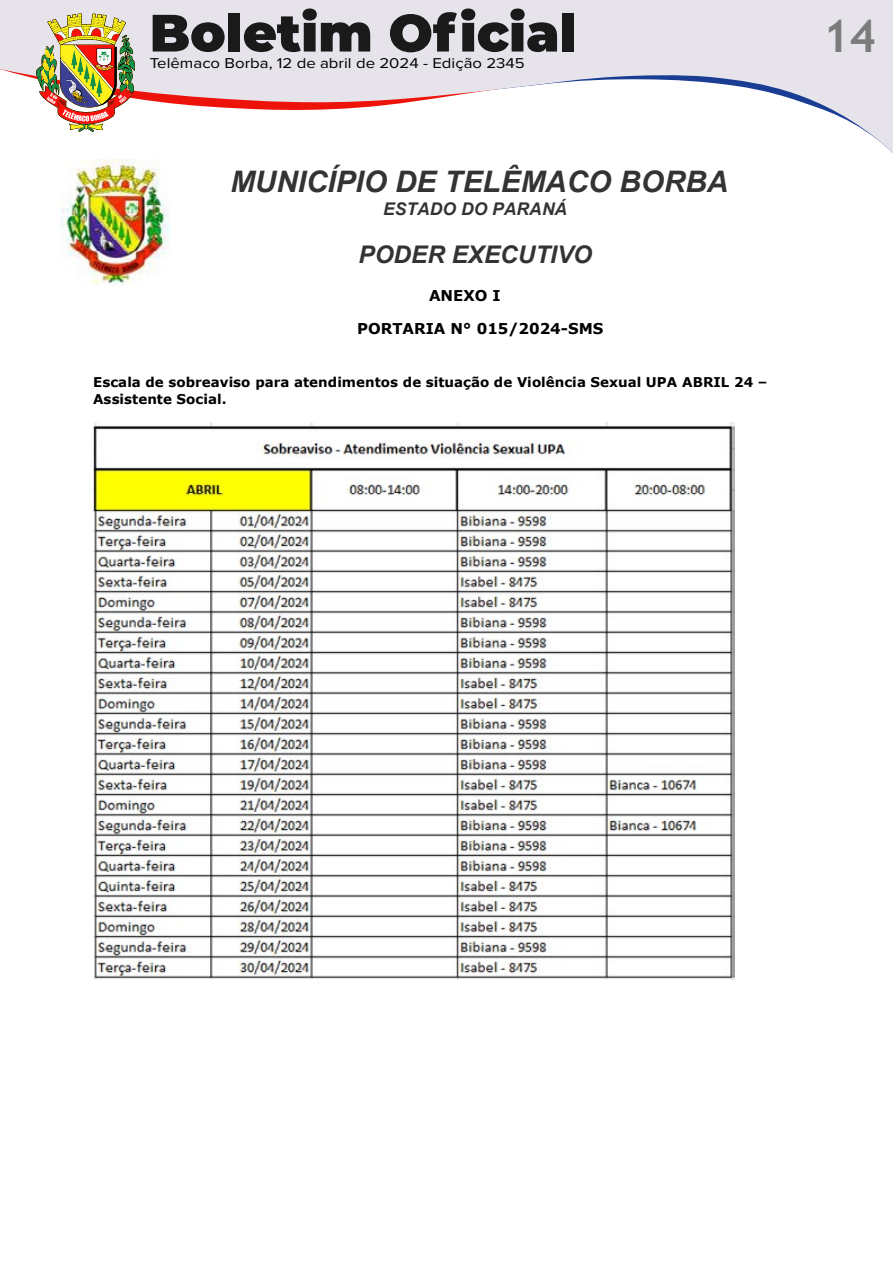
<style>
.page{position:relative;width:893px;height:1263px;background:#fff}
.page>*{position:absolute;margin:0;border:0;box-sizing:border-box;transform-origin:0 0}
.t1{font:700 45px "Trebuchet MS";color:#7c7b7b}
.t2{font:italic 700 29.7px "Arial";color:#333}
.t3{font:italic 700 24.3px "Arial";color:#333}
.t4{font:italic 700 17.55px "Arial";color:#333}
.t5{font:700 14.85px "Verdana";color:#000}
.t6{font:14.7px "Proxima Nova";color:#000;scale:1.14 1}
.t7{font:700 13.5px/16.5px "Verdana";color:#000}
</style>
<div class="page">
<div style="left:0;top:0;width:893px;height:9px;background:#e6e3eb"></div>
<svg style="left:0;top:9px;width:893px;height:144px"></svg>
<img style="left:60px;top:160px;width:111px;height:125px">
<img style="left:93px;top:423px;width:641px;height:556px">
<p class="t6" style="left:150px;top:53px;width:331px">Telêmaco Borba, 12 de abril de 2024 - Edição 2345</p>
<h2 class="t2" style="left:230px;top:162px;width:499px">MUNICÍPIO DE TELÊMACO BORBA</h2>
<p class="t4" style="left:383px;top:197px;width:186px">ESTADO DO PARANÁ</p>
<h3 class="t3" style="left:358px;top:238px;width:235px">PODER EXECUTIVO</h3>
<p class="t5" style="left:429px;top:285px;width:73px">ANEXO I</p>
<p class="t5" style="left:357px;top:318px;width:248px">PORTARIA N° 015/2024-SMS</p>
<p class="t7" style="left:93px;top:373px;width:676px">Escala de sobreaviso para atendimentos de situação de Violência Sexual UPA ABRIL 24 –<br>Assistente Social.</p>
<h1 class="t1" style="left:823px;top:8px;width:54px">14</h1>
</div>
